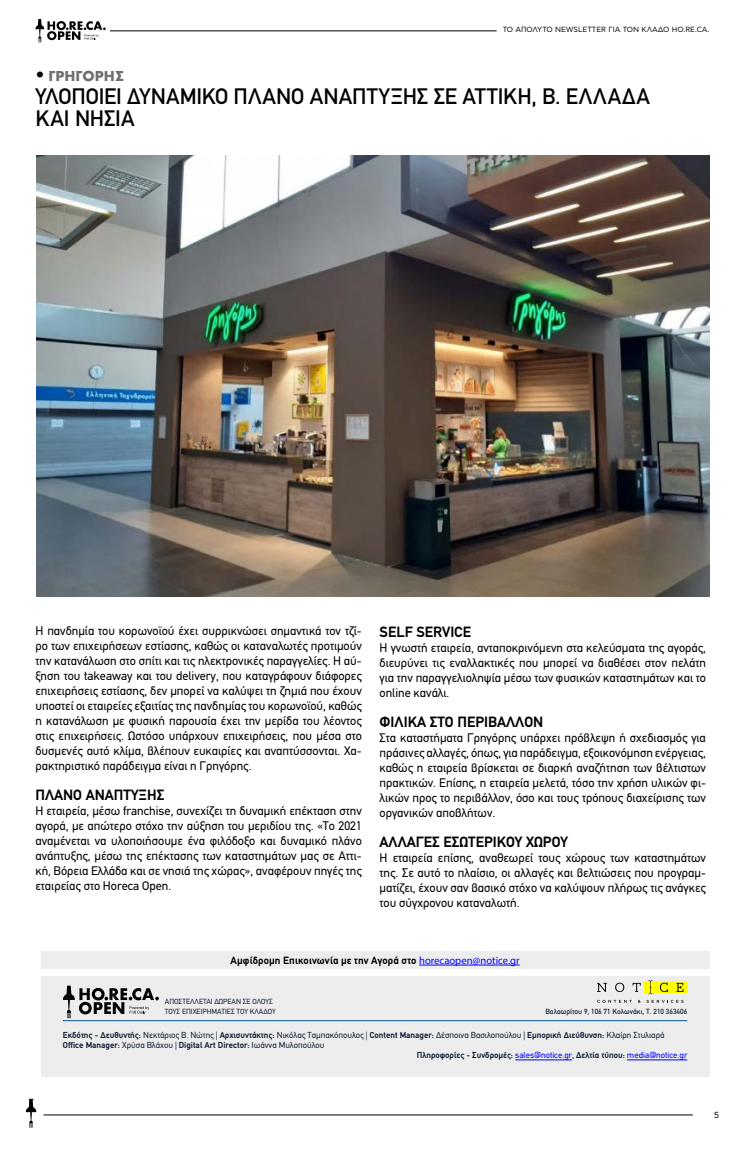
<style>
.page{position:relative;width:745px;height:1152px;background:#fff}
.page>*{position:absolute;margin:0;border:0;box-sizing:border-box;transform-origin:0 0}
.t1{font:500 22.5px/22.5px "PF Din Text";color:#000}
.t2{font:700 15px "PF Din Text";color:#000}
.t3{font:700 15px "Futura";letter-spacing:-.005em;color:#706f6f}
.t4{font:12.5px/15px "PF Din Text";color:#000;text-align:justify}
.t5{font:700 10.62px "PF Din Text";letter-spacing:.015em;color:#000}
.t6{font:8.75px "PF Din Text";color:#132136}
.t7{font:700 8.75px "PF Din Text";color:#142137}
.t8{font:700 8.75px "PF Din Text";color:#132136}
.t9{font:8.75px "CF Asty Std";color:#000}
.t10{font:7.5px/10px "PF Din Text";color:#142137}
.t11{font:7.5px "CF Asty Std";color:#000}
.t12{font:500 7.5px "PF Din Text";color:#142137}
.s1{font-family:"PF Din Text";font-weight:400;font-size:18.75px;color:#000}
.s2{font-family:"Myriad Pro";font-weight:400;color:#00f}
.s3{font-weight:700}
.s4{font-weight:400}
.s5{font-weight:400;color:#00f}
.s6{font-weight:500}
</style>
<div class="page">
<hr style="left:44px;top:1114px;width:648px;height:1px;background:#000">
<svg style="left:26px;top:1098px;width:10px;height:29px"></svg>
<hr style="left:110px;top:31px;width:386px;height:1px;background:#000">
<svg style="left:35px;top:19px;width:71px;height:24px"></svg>
<div style="left:41px;top:976px;width:668px;height:101px;background:#ededed"></div>
<svg style="left:63px;top:985px;width:96px;height:34px"></svg>
<div style="left:41px;top:951px;width:668px;height:18px;background:#ededed"></div>
<hr style="left:419px;top:964px;width:100px;height:1px;background:#00f">
<hr style="left:515px;top:1059px;width:56px;height:1px;background:#00f">
<hr style="left:626px;top:1059px;width:60px;height:1px;background:#00f">
<hr style="left:63px;top:1020px;width:623px;height:1px;background:#005991">
<div style="left:644px;top:981px;width:42px;height:11px;background:#ff0"></div>
<svg style="left:597px;top:983px;width:9px;height:9px"></svg>
<svg style="left:615px;top:982px;width:9px;height:10px"></svg>
<svg style="left:632px;top:983px;width:8px;height:9px"></svg>
<svg style="left:659px;top:982px;width:8px;height:10px"></svg>
<svg style="left:676px;top:983px;width:7px;height:9px"></svg>
<svg style="left:648px;top:980px;width:4px;height:14px"></svg>
<svg style="left:597px;top:1000px;width:34px;height:2px"></svg>
<svg style="left:646px;top:1000px;width:37px;height:2px"></svg>
<img style="left:36px;top:155px;width:673px;height:441px">
<p class="t11" style="left:502px;top:25px;width:208px">ΤΟ ΑΠΟΛΥΤΟ NEWSLETTER ΓΙΑ ΤΟΝ ΚΛΑΔΟ HO.RE.CA.</p>
<p class="t3" style="left:35px;top:67px;width:90px"><span class="s1">•</span> ΓΡΗΓΟΡΗΣ</p>
<h1 class="t1" style="left:35px;top:85px;width:615px">ΥΛΟΠΟΙΕΊ ΔΥΝΑΜΙΚΌ ΠΛΆΝΟ ΑΝΆΠΤΥΞΗΣ ΣΕ ΑΤΤΙΚΉ, Β. ΕΛΛΆΔΑ<br>ΚΑΙ ΝΗΣΙΆ</h1>
<p class="t4" style="left:35px;top:623px;width:328px">Η πανδημία του κορωνοϊού έχει συρρικνώσει σημαντικά τον τζί&shy;ρο των επιχειρήσεων εστίασης, καθώς οι καταναλωτές προτιμούν την κατανάλωση στο σπίτι και τις ηλεκτρονικές παραγγελίες. Η αύ&shy;ξηση του takeaway και του delivery, που καταγράφουν διάφορες επιχειρήσεις εστίασης, δεν μπορεί να καλύψει τη ζημιά που έχουν υποστεί οι εταιρείες εξαιτίας της πανδημίας του κορωνοϊού, καθώς η κατανάλωση με φυσική παρουσία έχει την μερίδα του λέοντος στις επιχειρήσεις. Ωστόσο υπάρχουν επιχειρήσεις, που μέσα στο δυσμενές αυτό κλίμα, βλέπουν ευκαιρίες και αναπτύσσονται. Χα&shy;ρακτηριστικό παράδειγμα είναι η Γρηγόρης.</p>
<p class="t2" style="left:35px;top:786px;width:130px">ΠΛΑΝΟ ΑΝΑΠΤΥΞΗΣ</p>
<p class="t4" style="left:35px;top:803px;width:328px">Η εταιρεία, μέσω franchise, συνεχίζει τη δυναμική επέκταση στην αγορά, με απώτερο στόχο την αύξηση του μεριδίου της. «Το 2021 αναμένεται να υλοποιήσουμε ένα φιλόδοξο και δυναμικό πλάνο ανάπτυξης, μέσω της επέκτασης των καταστημάτων μας σε Αττι&shy;κή, Βόρεια Ελλάδα και σε νησιά της χώρας», αναφέρουν πηγές της εταιρείας στο Horeca Open.</p>
<p class="t2" style="left:379px;top:623px;width:93px">SELF SERVICE</p>
<p class="t4" style="left:379px;top:640px;width:328px">Η γνωστή εταιρεία, ανταποκρινόμενη στα κελεύσματα της αγοράς, διευρύνει τις εναλλακτικές που μπορεί να διαθέσει στον πελάτη για την παραγγελιοληψία μέσω των φυσικών καταστημάτων και το online κανάλι.</p>
<p class="t2" style="left:379px;top:713px;width:165px">ΦΙΛΙΚΑ ΣΤΟ ΠΕΡΙΒΑΛΛΟΝ</p>
<p class="t4" style="left:379px;top:730px;width:327px">Στα καταστήματα Γρηγόρης υπάρχει πρόβλεψη ή σχεδιασμός για πράσινες αλλαγές, όπως, για παράδειγμα, εξοικονόμηση ενέργειας, καθώς η εταιρεία βρίσκεται σε διαρκή αναζήτηση των βέλτιστων πρακτικών. Επίσης, η εταιρεία μελετά, τόσο την χρήση υλικών φι&shy;λικών προς το περιβάλλον, όσο και τους τρόπους διαχείρισης των οργανικών αποβλήτων.</p>
<p class="t2" style="left:379px;top:833px;width:190px">ΑΛΛΑΓΕΣ ΕΣΩΤΕΡΙΚΟΥ ΧΩΡΟΥ</p>
<p class="t4" style="left:379px;top:850px;width:328px">Η εταιρεία επίσης, αναθεωρεί τους χώρους των καταστημάτων της. Σε αυτό το πλαίσιο, οι αλλαγές και βελτιώσεις που προγραμ&shy;ματίζει, έχουν σαν βασικό στόχο να καλύψουν πλήρως τις ανάγκες του σύγχρονου καταναλωτή.</p>
<p class="t5" style="left:230px;top:954px;width:290px">Αμφίδρομη Επικοινωνία με την Αγορά στο <span class="s2">horecaopen@notice.gr</span></p>
<p class="t10" style="left:165px;top:996px;width:112px">ΑΠΟΣΤΕΛΛΕΤΑΙ ΔΩΡΕΑΝ ΣΕ ΟΛΟΥΣ<br>ΤΟΥΣ ΕΠΙΧΕΙΡΗΜΑΤΙΕΣ ΤΟΥ ΚΛΑΔΟΥ</p>
<p class="t12" style="left:545px;top:1007px;width:143px">Βαλαωρίτου 9, 106 71 Κολωνάκι, Τ. 210 363406</p>
<p class="t6" style="left:63px;top:1030px;width:602px"><span class="s3">Εκδότης - Δευθυντής:</span> Νεκτάριος Β. Νώτης | <span class="s3">Αρχισυντάκτης:</span> Νικόλας Ταμπακόπουλος | <span class="s3">Content Manager:</span> Δέσποινα Βασιλοπούλου | <span class="s3">Εμπορική Διεύθυνση:</span> Κλαίρη Στυλιαρά</p>
<p class="t8" style="left:63px;top:1040px;width:263px">Office Manager: <span class="s4">Χρύσα Βλάχου |</span> Digital Art Director: <span class="s4">Ιωάννα Μυλοπούλου</span></p>
<p class="t7" style="left:416px;top:1050px;width:272px">Πληροφορίες - Συνδρομές: <span class="s5">sales@notice.gr</span><span class="s6">,</span> Δελτία τύπου: <span class="s5">media@notice.gr</span></p>
<p class="t9" style="left:713px;top:1110px;width:7px">5</p>
</div>
